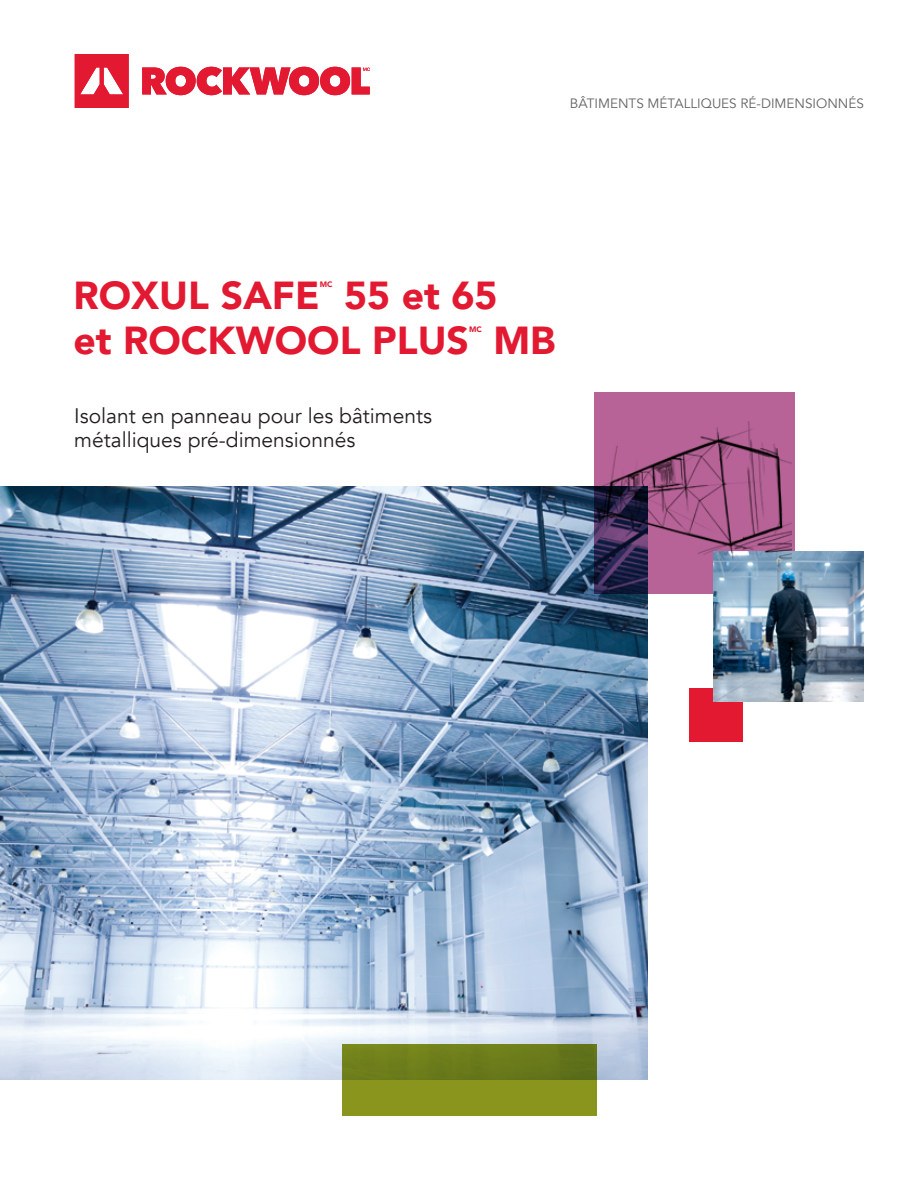
<style>
.page{position:relative;width:918px;height:1188px;background:#fff}
.page>*{position:absolute;margin:0;border:0;box-sizing:border-box;transform-origin:0 0}
.t1{font:900 39px/45px "Avenir";color:#e21931}
.t2{font:21px/24px "Avenir";color:#231f20}
.t3{font:13.5px "Avenir";color:#636366}
.t4{font:900 7.8px "Avenir";color:#e21931}
</style>
<div class="page">
<img style="left:0;top:486px;width:648px;height:594px">
<svg style="left:342px;top:1044px;width:254px;height:72px;background:#7a881c"></svg>
<div style="left:689px;top:688px;width:54px;height:54px;background:#e21931"></div>
<div style="left:594px;top:393px;width:200px;height:201px;background:#b76397"></div>
<img style="left:714px;top:552px;width:150px;height:150px">
<svg style="left:75px;top:54px;width:54px;height:54px"></svg>
<svg style="left:142px;top:67px;width:228px;height:28px"></svg>
<img style="left:595px;top:421px;width:197px;height:171px">
<p class="t3" style="left:570px;top:95px;width:296px">BÂTIMENTS MÉTALLIQUES RÉ-DIMENSIONNÉS</p>
<h1 class="t1" style="left:73px;top:272px;width:248px">ROXUL SAFE</h1>
<p class="t4" style="left:320px;top:277px;width:14px">MC</p>
<h1 class="t1" style="left:73px;top:272px;width:426px;text-indent:271px">55 et 65 et ROCKWOOL PLUS</h1>
<p class="t4" style="left:469px;top:322px;width:14px">MC</p>
<h1 class="t1" style="left:493px;top:317px;width:64px">MB</h1>
<p class="t2" style="left:74px;top:404px;width:359px">Isolant en panneau pour les bâtiments métalliques pré-dimensionnés</p>
</div>
